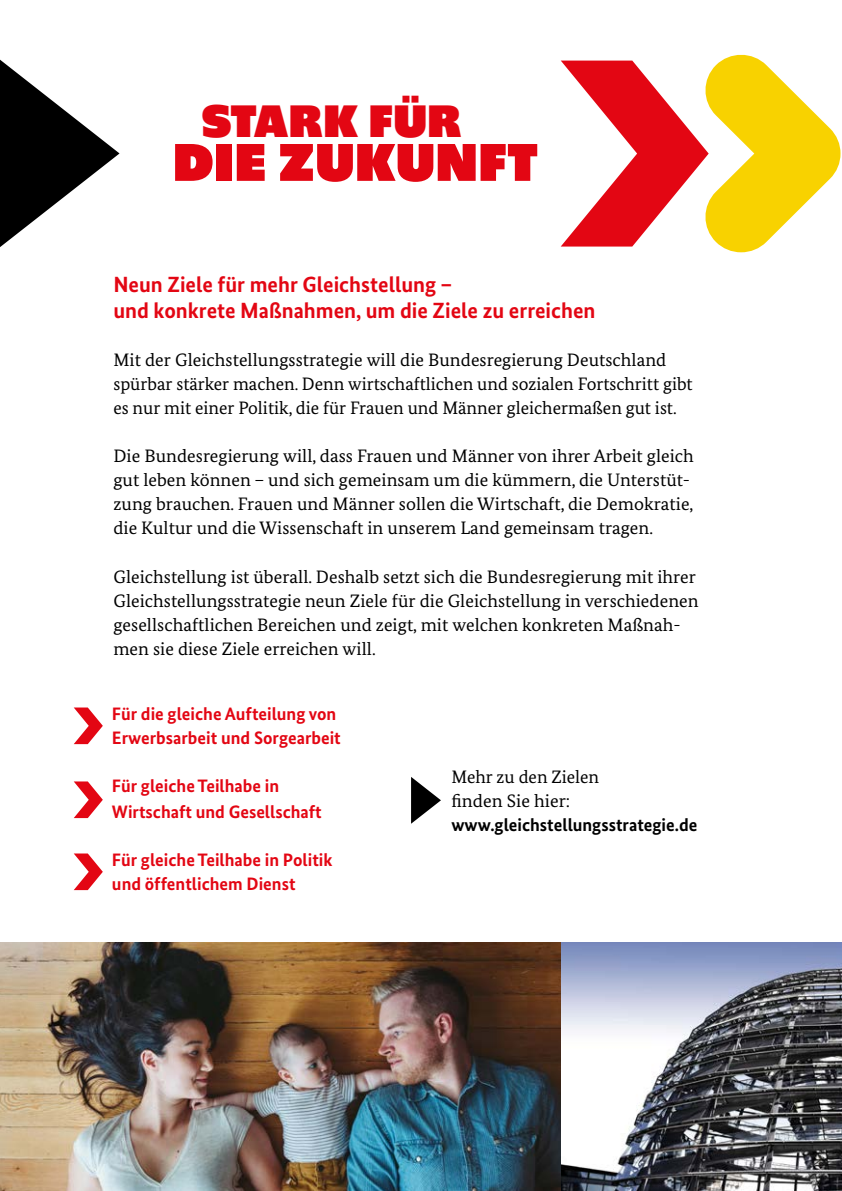
<style>
.page{position:relative;width:842px;height:1191px;background:#fff}
.page>*{position:absolute;margin:0;border:0;box-sizing:border-box;transform-origin:0 0}
.t1{font:900 56px "Upgrade";color:#e30613}
.t2{font:900 48px "Upgrade";letter-spacing:-.005em;color:#e30613}
.t3{font:700 22px/26px "Bundes Sans";color:#e30613}
.t4{font:18px/24px "Bundes Serif";letter-spacing:.005em;color:#000}
.t5{font:700 18px/24px "Bundes Sans";color:#e30613}
.t6{font:700 18px "Bundes Sans";color:#000}
.s1{color:#fff}
</style>
<div class="page">
<svg style="left:561px;top:54px;width:279px;height:198px"></svg>
<svg style="left:411px;top:777px;width:30px;height:46px"></svg>
<svg style="left:74px;top:707px;width:29px;height:37px"></svg>
<svg style="left:74px;top:781px;width:29px;height:37px"></svg>
<svg style="left:74px;top:853px;width:29px;height:37px"></svg>
<svg style="left:0;top:60px;width:120px;height:187px"></svg>
<img style="left:0;top:942px;width:842px;height:249px">
<h1 class="t2" style="left:201px;top:90px;width:262px">STARK FÜR</h1>
<h1 class="t1" style="left:173px;top:126px;width:367px">DIE ZUKUNFT</h1>
<h2 class="t3" style="left:113px;top:272px;width:484px">Neun Ziele für mehr Gleichstellung –<br>und konkrete Maßnahmen, um die Ziele zu erreichen</h2>
<p class="t4" style="left:113px;top:348px;width:581px">Mit der Gleichstellungsstrategie will die Bundesregierung Deutschland spürbar stärker machen. Denn wirtschaftlichen und sozialen Fortschritt gibt es nur mit einer Politik, die für Frauen und Männer gleichermaßen gut ist.</p>
<p class="t4" style="left:113px;top:444px;width:582px">Die Bundesregierung will, dass Frauen und Männer von ihrer Arbeit gleich gut leben können – und sich gemeinsam um die kümmern, die Unterstüt&shy;zung brauchen. Frauen und Männer sollen die Wirtschaft, die Demokratie, die Kultur und die Wissenschaft in unserem Land gemeinsam tragen.</p>
<p class="t4" style="left:113px;top:564px;width:587px">Gleichstellung ist überall. Deshalb setzt sich die Bundesregierung mit ihrer Gleichstellungsstrategie neun Ziele für die Gleichstellung in verschiedenen gesellschaftlichen Bereichen und zeigt, mit welchen konkreten Maßnah&shy;men sie diese Ziele erreichen will.</p>
<p class="t5" style="left:89px;top:701px;width:253px;text-align:right"><span class="s1">•</span> Für die gleiche Aufteilung von<br>Erwerbsarbeit und Sorgearbeit</p>
<p class="t5" style="left:112px;top:772px;width:211px;line-height:26px;text-indent:-23px"><span class="s1">•</span> Für gleiche Teilhabe in<br>Wirtschaft und Gesellschaft</p>
<p class="t5" style="left:112px;top:847px;width:222px;text-indent:-23px"><span class="s1">•</span> Für gleiche Teilhabe in Politik und öffentlichem Dienst</p>
<p class="t4" style="left:451px;top:764px;width:149px">Mehr zu den Zielen finden Sie hier:</p>
<p class="t6" style="left:451px;top:814px;width:247px">www.gleichstellungsstrategie.de</p>
</div>
